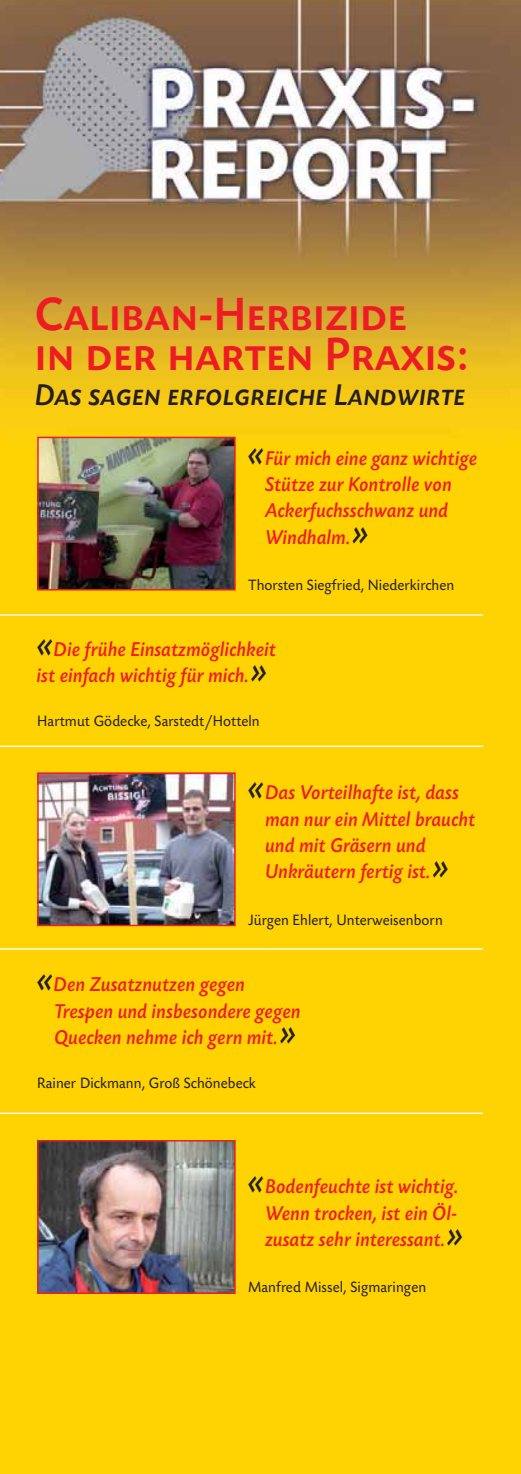
<style>
.page{position:relative;width:521px;height:1474px;background:#fff}
.page>*{position:absolute;margin:0;border:0;box-sizing:border-box;transform-origin:0 0}
.t1{font:49px/40.2px "Today SB Caps Med";letter-spacing:.005em;color:#ed1c24;scale:.95 1}
.t2{font:31.5px "Today SB Cap Med Ita";letter-spacing:.005em;color:#231f20;scale:.95 1}
.t3{font:21px/26.2px "Today SB Med Ita";letter-spacing:.005em;color:#ed1e25;scale:.95 1}
.t4{font:15.75px "Today SB";letter-spacing:.005em;color:#231f20;scale:.95 1}
.s1{font-size:38.5px;color:#231f20}
</style>
<div class="page">
<img style="left:0;top:0;width:521px;height:1473px">
<img style="left:39px;top:439px;width:195px;height:149px">
<div style="left:37px;top:437px;width:199px;height:153px;border:1px solid #ed1e25"></div>
<hr style="left:0;top:614px;width:483px;height:1px;background:#fff">
<hr style="left:0;top:745px;width:483px;height:2px;background:#fff">
<img style="left:39px;top:774px;width:195px;height:150px">
<div style="left:37px;top:772px;width:199px;height:154px;border:1px solid #ed1e25"></div>
<hr style="left:0;top:948px;width:483px;height:1px;background:#fff">
<hr style="left:0;top:1112px;width:483px;height:2px;background:#fff">
<img style="left:39px;top:1142px;width:195px;height:149px">
<div style="left:37px;top:1140px;width:199px;height:153px;border:1px solid #ed1e25"></div>
<h1 class="t1" style="left:35px;top:293px;width:458px">Caliban-Herbizide<br>in der harten Praxis:</h1>
<h2 class="t2" style="left:35px;top:376px;width:455px">Das sagen erfolgreiche Landwirte</h2>
<p class="t3" style="left:266px;top:447px;width:225px;text-indent:-18px"><span class="s1">«</span>Für mich eine ganz wichtige<br>Stütze zur Kontrolle von<br>Ackerfuchsschwanz und<br>Windhalm.<span class="s1">»</span></p>
<p class="t4" style="left:248px;top:579px;width:218px">Thorsten Siegfried, Niederkirchen</p>
<p class="t3" style="left:37px;top:638px;width:254px"><span class="s1">«</span>Die frühe Einsatzmöglichkeit ist einfach wichtig für mich.<span class="s1">»</span></p>
<p class="t4" style="left:37px;top:715px;width:236px">Hartmut Gödecke, Sarstedt/Hotteln</p>
<p class="t3" style="left:266px;top:781px;width:223px;text-indent:-18px"><span class="s1">«</span>Das Vorteilhafte ist, dass man nur ein Mittel braucht und mit Gräsern und<br>Unkräutern fertig ist.<span class="s1">»</span></p>
<p class="t4" style="left:248px;top:913px;width:206px">Jürgen Ehlert, Unterweisenborn</p>
<p class="t3" style="left:55px;top:973px;width:261px;text-indent:-18px"><span class="s1">«</span>Den Zusatznutzen gegen<br>Trespen und insbesondere gegen<br>Quecken nehme ich gern mit.<span class="s1">»</span></p>
<p class="t4" style="left:37px;top:1076px;width:232px">Rainer Dickmann, Groß Schönebeck</p>
<p class="t3" style="left:266px;top:1175px;width:211px;text-indent:-18px"><span class="s1">«</span>Bodenfeuchte ist wichtig.<br>Wenn trocken, ist ein Öl&shy;zusatz sehr interessant.<span class="s1">»</span></p>
<p class="t4" style="left:248px;top:1281px;width:189px">Manfred Missel, Sigmaringen</p>
</div>
